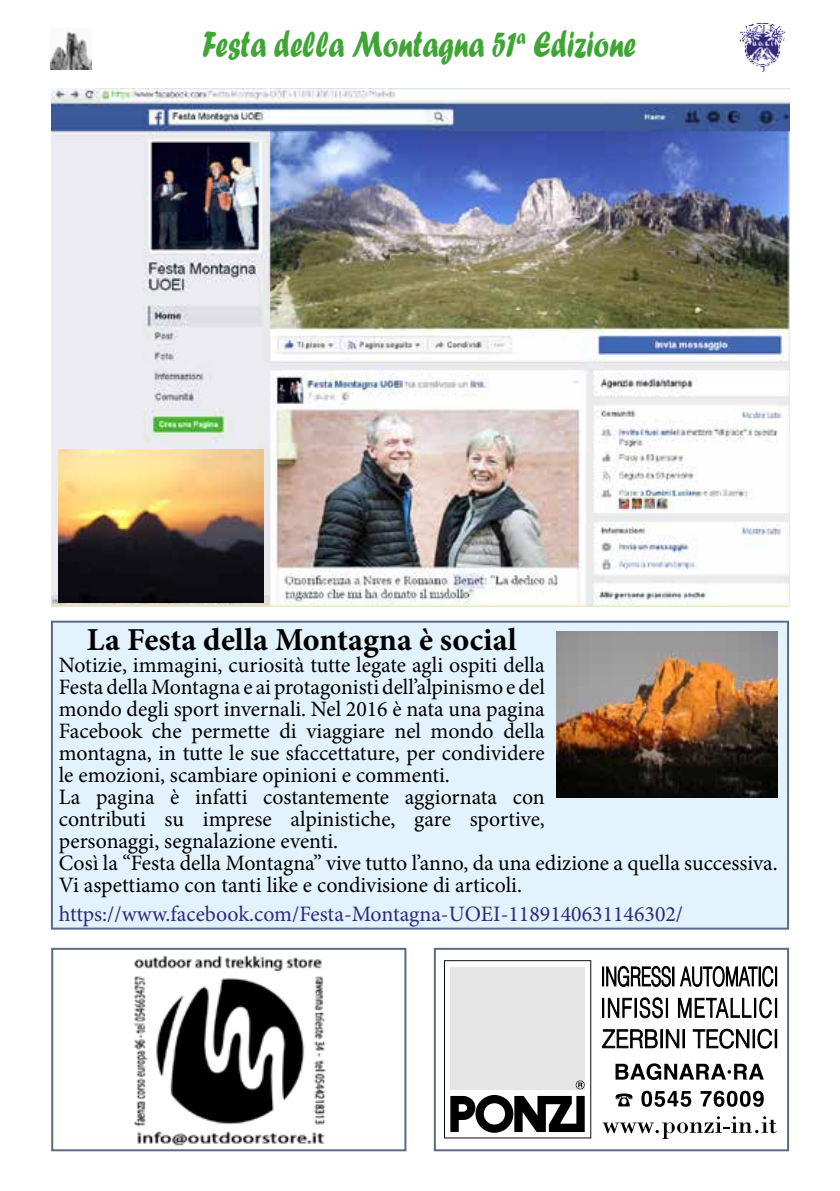
<style>
.page{position:relative;width:840px;height:1191px;background:#fff}
.page>*{position:absolute;margin:0;border:0;box-sizing:border-box;transform-origin:0 0}
.t1{font:38px "Forte";color:#3fa535;scale:.75 1}
.t2{font:700 32px "Minion Pro";color:#000}
.t3{font:22px/22px "Minion Pro";color:#000}
.t4{font:22px "Minion Pro";color:#30287b}
</style>
<div class="page">
<img style="left:51px;top:31px;width:40px;height:38px">
<img style="left:739px;top:23px;width:47px;height:49px">
<div style="left:433px;top:947px;width:355px;height:204px;border:2px solid #5b6b84"></div>
<div style="left:51px;top:947px;width:355px;height:204px;border:2px solid #5b6b84"></div>
<img style="left:51px;top:88px;width:737px;height:518px">
<div style="left:51px;top:620px;width:737px;height:309px;background:#e2f3fd;border:2px solid #5b6b84"></div>
<svg style="left:444px;top:960px;width:147px;height:178px"></svg>
<svg style="left:602px;top:1116px;width:174px;height:22px"></svg>
<svg style="left:602px;top:966px;width:71px;height:20px"></svg>
<svg style="left:680px;top:965px;width:96px;height:22px"></svg>
<svg style="left:602px;top:997px;width:65px;height:21px"></svg>
<svg style="left:678px;top:997px;width:98px;height:21px"></svg>
<svg style="left:615px;top:1063px;width:148px;height:17px"></svg>
<svg style="left:641px;top:1090px;width:50px;height:16px"></svg>
<svg style="left:700px;top:1090px;width:63px;height:16px"></svg>
<svg style="left:615px;top:1093px;width:17px;height:13px"></svg>
<svg style="left:602px;top:1029px;width:82px;height:19px"></svg>
<svg style="left:692px;top:1028px;width:84px;height:20px"></svg>
<img style="left:133px;top:955px;width:193px;height:191px">
<img style="left:59px;top:449px;width:204px;height:153px">
<img style="left:556px;top:631px;width:221px;height:166px">
<h1 class="t1" style="left:202px;top:22px;width:579px">Festa della Montagna 51<sup>a</sup> Edizione</h1>
<h2 class="t2" style="left:87px;top:617px;width:431px">La Festa della Montagna è social</h2>
<p class="t3" style="left:59px;top:654px;width:720px">Notizie, immagini, curiosità tutte legate agli ospiti della<br>Festa della Montagna e ai protagonisti dell’alpinismo e del<br>mondo degli sport invernali. Nel 2016 è nata una pagina<br>Facebook che permette di viaggiare nel mondo della<br>montagna, in tutte le sue sfaccettature, per condividere<br>le emozioni, scambiare opinioni e commenti.<br>La pagina è infatti costantemente aggiornata con<br>contributi su imprese alpinistiche, gare sportive,<br>personaggi, segnalazione eventi.<br>Così la “Festa della Montagna” vive tutto l’anno, da una edizione a quella successiva.<br>Vi aspettiamo con tanti like e condivisione di articoli.</p>
<p class="t4" style="left:59px;top:899px;width:625px">https://www.facebook.com/Festa-Montagna-UOEI-1189140631146302/</p>
</div>
